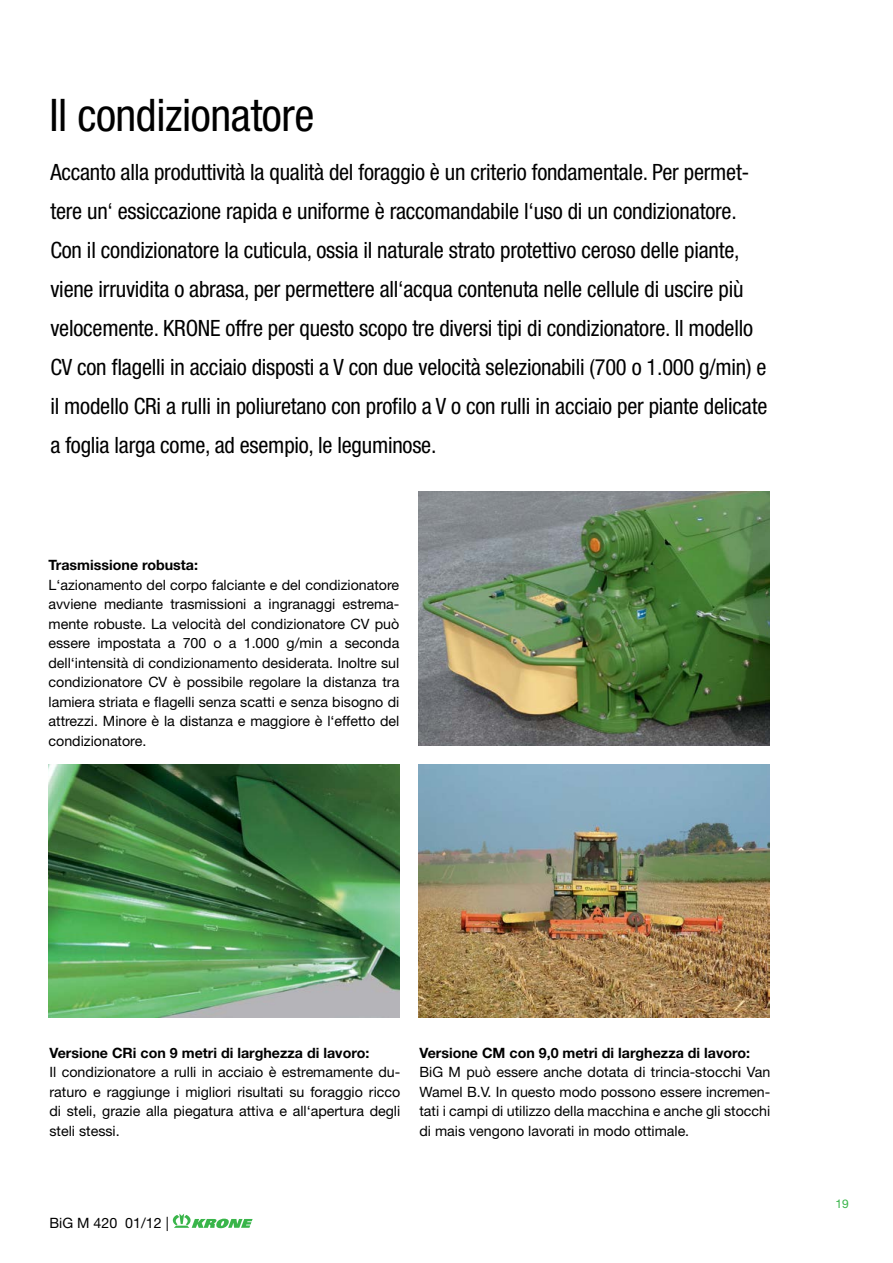
<style>
.page{position:relative;width:893px;height:1263px;background:#fff}
.page>*{position:absolute;margin:0;border:0;box-sizing:border-box;transform-origin:0 0}
.t1{font:condensed 45px "Helvetica Neue LT";letter-spacing:-.01em;color:#000}
.t2{font:condensed 22.5px/39px "Helvetica Neue LT";letter-spacing:-.01em;color:#000}
.t3{font:14.25px/19.5px "Helvetica Neue LT";color:#000;text-align:justify}
.t4{font:700 14.25px "Helvetica Neue LT";color:#000}
.t5{font:12px "Helvetica Neue LT";color:#39b54a}
</style>
<div class="page">
<img style="left:49px;top:764px;width:350px;height:254px">
<img style="left:418px;top:764px;width:351px;height:254px">
<img style="left:418px;top:492px;width:351px;height:253px">
<svg style="left:173px;top:1213px;width:80px;height:15px"></svg>
<h1 class="t1" style="left:50px;top:89px;width:266px">Il condizionatore</h1>
<p class="t2" style="left:50px;top:152px;width:718px">Accanto alla produttività la qualità del foraggio è un criterio fondamentale. Per permet&shy;tere un‘ essiccazione rapida e uniforme è raccomandabile l‘uso di un condizionatore.<br>Con il condizionatore la cuticula, ossia il naturale strato protettivo ceroso delle piante, viene irruvidita o abrasa, per permettere all‘acqua contenuta nelle cellule di uscire più velocemente. KRONE offre per questo scopo tre diversi tipi di condizionatore. Il modello CV con flagelli in acciaio disposti a V con due velocità selezionabili (700 o 1.000 g/min) e il modello CRi a rulli in poliuretano con profilo a V o con rulli in acciaio per piante delicate a foglia larga come, ad esempio, le leguminose.</p>
<p class="t4" style="left:49px;top:556px;width:151px">Trasmissione robusta:</p>
<p class="t3" style="left:49px;top:574px;width:352px">L‘azionamento del corpo falciante e del condizionatore avviene mediante trasmissioni a ingranaggi estrema&shy;mente robuste. La velocità del condizionatore CV può essere impostata a 700 o a 1.000 g/min a seconda dell‘intensità di condizionamento desiderata. Inoltre sul condizionatore CV è possibile regolare la distanza tra lamiera striata e flagelli senza scatti e senza bisogno di attrezzi. Minore è la distanza e maggiore è l‘effetto del condizionatore.</p>
<p class="t4" style="left:50px;top:1044px;width:321px">Versione CRi con 9 metri di larghezza di lavoro:</p>
<p class="t3" style="left:50px;top:1062px;width:352px">Il condizionatore a rulli in acciaio è estremamente du&shy;raturo e raggiunge i migliori risultati su foraggio ricco di steli, grazie alla piegatura attiva e all‘apertura degli steli stessi.</p>
<p class="t4" style="left:419px;top:1044px;width:332px">Versione CM con 9,0 metri di larghezza di lavoro:</p>
<p class="t3" style="left:419px;top:1062px;width:352px">BiG M può essere anche dotata di trincia-stocchi Van Wamel B.V. In questo modo possono essere incremen&shy;tati i campi di utilizzo della macchina e anche gli stocchi di mais vengono lavorati in modo ottimale.</p>
<p class="t3" style="left:50px;top:1213px;width:121px">BiG M 420 01/12 |</p>
<p class="t5" style="left:836px;top:1196px;width:15px">19</p>
</div>
